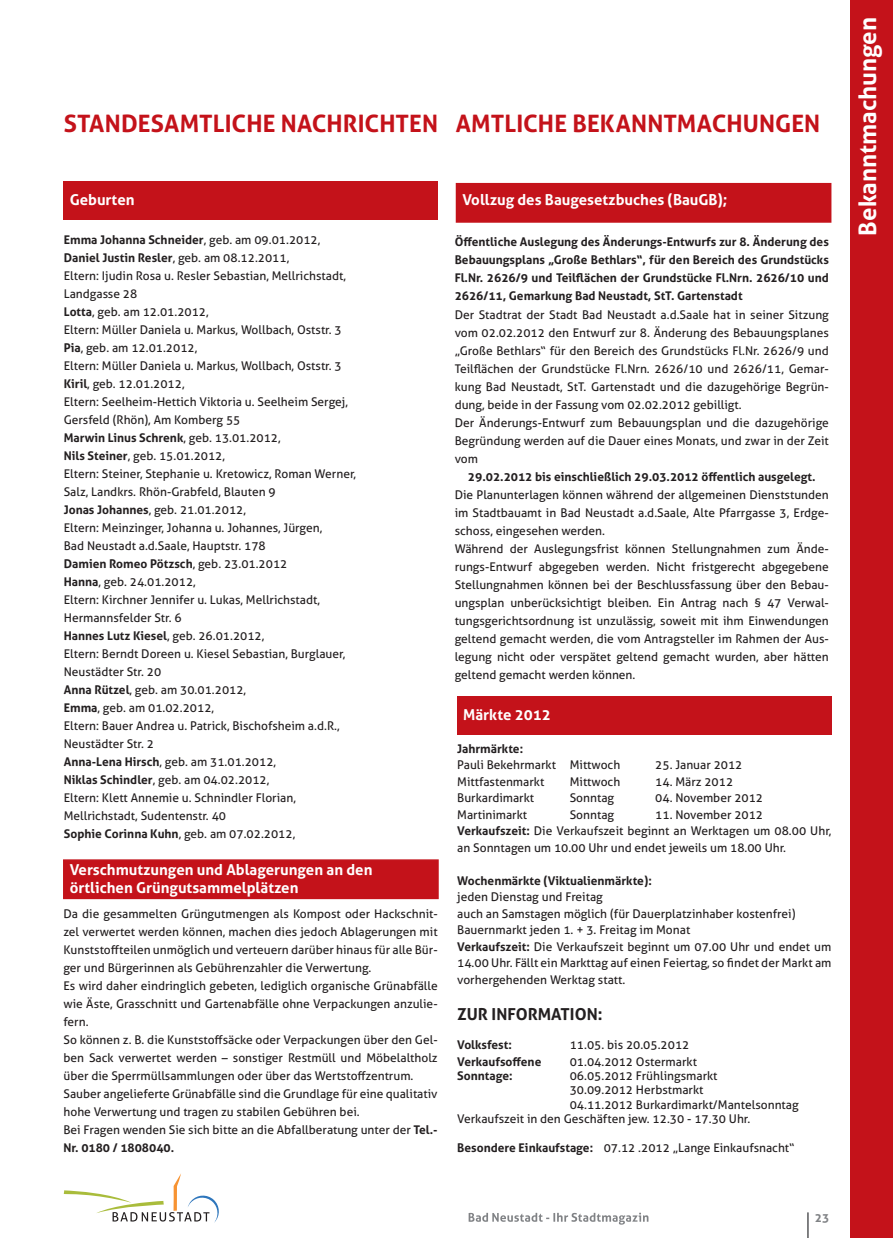
<style>
.page{position:relative;width:893px;height:1238px;background:#fff}
.page>*{position:absolute;margin:0;border:0;box-sizing:border-box;transform-origin:0 0}
.t1{font:700 24px "Aller";letter-spacing:.005em;color:#c4121a}
.t2{font:700 24px "Aller";color:#fff}
.t3{font:700 16.5px "Aller";color:#231f20}
.t4{font:700 15px/18px "Aller";color:#fff}
.t5{font:12px/18px "Aller";color:#231f20}
.t6{font:700 12px/18px "Aller";color:#231f20;text-align:justify}
.t7{font:700 12px "Aller";color:#808285}
.s1{font-weight:700}
</style>
<div class="page">
<svg style="left:64px;top:1173px;width:155px;height:49px"></svg>
<svg style="left:469px;top:1212px;width:179px;height:12px"></svg>
<svg style="left:808px;top:1212px;width:1px;height:25px"></svg>
<div style="left:850px;top:0;width:43px;height:1237px;background:#c4121a"></div>
<div style="left:64px;top:182px;width:374px;height:38px;background:#c4121a"></div>
<div style="left:63px;top:859px;width:376px;height:40px;background:#c4121a;border:2px solid #c4121a"></div>
<div style="left:456px;top:183px;width:375px;height:40px;background:#c4121a;border:2px solid #c4121a"></div>
<div style="left:457px;top:696px;width:374px;height:38px;background:#c4121a"></div>
<h1 class="t1" style="left:64px;top:109px;width:163px">standesamtliche</h1>
<h1 class="t1" style="left:281px;top:109px;width:143px">nach richten</h1>
<h1 class="t1" style="left:456px;top:109px;width:62px">Amtliche</h1>
<h1 class="t1" style="left:572px;top:109px;width:156px">Bekanntmachun</h1>
<h1 class="t1" style="left:775px;top:109px;width:30px">gen</h1>
<p class="t4" style="left:70px;top:191px;width:66px">Geburten</p>
<p class="t5" style="left:64px;top:231px;width:294px"><span class="s1">Emma Johanna Schneider</span>, geb. am 09.01.2012, <span class="s1">Daniel Justin Resler</span>, geb. am 08.12.2011,<br>Eltern: Ijudin Rosa u. Resler Sebastian, Mellrichstadt, Landgasse 28<br><span class="s1">Lotta</span>, geb. am 12.01.2012,<br>Eltern: Müller Daniela u. Markus, Wollbach, Oststr. 3<br><span class="s1">Pia</span>, geb. am 12.01.2012,<br>Eltern: Müller Daniela u. Markus, Wollbach, Oststr. 3<br><span class="s1">Kiril</span>, geb. 12.01.2012,<br>Eltern: Seelheim-Hettich Viktoria u. Seelheim Sergej, Gersfeld (Rhön), Am Komberg 55<br><span class="s1">Marwin Linus Schrenk</span>, geb. 13.01.2012,<br><span class="s1">Nils Steiner</span>, geb. 15.01.2012,<br>Eltern: Steiner, Stephanie u. Kretowicz, Roman Werner, Salz, Landkrs. Rhön-Grabfeld, Blauten 9<br><span class="s1">Jonas Johannes</span>, geb. 21.01.2012,<br>Eltern: Meinzinger, Johanna u. Johannes, Jürgen,<br>Bad Neustadt a.d.Saale, Hauptstr. 178<br><span class="s1">Damien Romeo Pötzsch</span>, geb. 23.01.2012<br><span class="s1">Hanna</span>, geb. 24.01.2012,<br>Eltern: Kirchner Jennifer u. Lukas, Mellrichstadt, Hermannsfelder Str. 6<br><span class="s1">Hannes Lutz Kiesel</span>, geb. 26.01.2012,<br>Eltern: Berndt Doreen u. Kiesel Sebastian, Burglauer, Neustädter Str. 20<br><span class="s1">Anna Rützel</span>, geb. am 30.01.2012,<br><span class="s1">Emma</span>, geb. am 01.02.2012,<br>Eltern: Bauer Andrea u. Patrick, Bischofsheim a.d.R., Neustädter Str. 2<br><span class="s1">Anna-Lena Hirsch</span>, geb. am 31.01.2012,<br><span class="s1">Niklas Schindler</span>, geb. am 04.02.2012,<br>Eltern: Klett Annemie u. Schnindler Florian, Mellrichstadt, Sudentenstr. 40<br><span class="s1">Sophie Corinna Kuhn</span>, geb. am 07.02.2012,</p>
<p class="t4" style="left:70px;top:860px;width:304px">Verschmutzungen und Ablagerungen an den örtlichen Grüngutsammelplätzen</p>
<p class="t5" style="left:63px;top:904px;width:376px">Da die gesammelten Grüngutmengen als Kompost oder Hackschnit&shy;zel verwertet werden können, machen dies jedoch Ablagerungen mit Kunststoffteilen unmöglich und verteuern darüber hinaus für alle Bür&shy;ger und Bürgerinnen als Gebührenzahler die Verwertung.<br>Es wird daher eindringlich gebeten, lediglich organische Grünabfälle wie Äste, Grasschnitt und Gartenabfälle ohne Verpackungen anzulie&shy;fern.<br>So können z. B. die Kunststoffsäcke oder Verpackungen über den Gel&shy;ben Sack verwertet werden – sonstiger Restmüll und Möbelaltholz über die Sperrmüllsammlungen oder über das Wertstoffzentrum.<br>Sauber angelieferte Grünabfälle sind die Grundlage für eine qualitativ hohe Verwertung und tragen zu stabilen Gebühren bei.<br>Bei Fragen wenden Sie sich bitte an die Abfallberatung unter der <span class="s1">Tel.- Nr. 0180 / 1808040.</span></p>
<p class="t4" style="left:462px;top:191px;width:267px">Vollzug des Baugesetzbuches (BauGB);</p>
<p class="t6" style="left:455px;top:233px;width:376px">Öffentliche Auslegung des Änderungs-Entwurfs zur 8. Änderung des Bebauungsplans „Große Bethlars“, für den Bereich des Grundstücks Fl.Nr. 2626/9 und Teilflächen der Grundstücke Fl.Nrn. 2626/10 und 2626/11, Gemarkung Bad Neustadt, StT. Gartenstadt</p>
<p class="t5" style="left:455px;top:305px;width:376px">Der Stadtrat der Stadt Bad Neustadt a.d.Saale hat in seiner Sitzung vom 02.02.2012 den Entwurf zur 8. Änderung des Bebauungsplanes „Große Bethlars“ für den Bereich des Grundstücks Fl.Nr. 2626/9 und Teilflächen der Grundstücke Fl.Nrn. 2626/10 und 2626/11, Gemar&shy;kung Bad Neustadt, StT. Gartenstadt und die dazugehörige Begrün&shy;dung, beide in der Fassung vom 02.02.2012 gebilligt.<br>Der Änderungs-Entwurf zum Bebauungsplan und die dazugehörige Begründung werden auf die Dauer eines Monats, und zwar in der Zeit vom</p>
<p class="t6" style="left:468px;top:467px;width:349px">29.02.2012 bis einschließlich 29.03.2012 öffentlich ausgelegt.</p>
<p class="t5" style="left:455px;top:485px;width:376px">Die Planunterlagen können während der allgemeinen Dienststunden im Stadtbauamt in Bad Neustadt a.d.Saale, Alte Pfarrgasse 3, Erdge&shy;schoss, eingesehen werden.<br>Während der Auslegungsfrist können Stellungnahmen zum Ände&shy;rungs-Entwurf abgegeben werden. Nicht fristgerecht abgegebene Stellungnahmen können bei der Beschlussfassung über den Bebau&shy;ungsplan unberücksichtigt bleiben. Ein Antrag nach § 47 Verwal&shy;tungsgerichtsordnung ist unzulässig, soweit mit ihm Einwendungen geltend gemacht werden, die vom Antragsteller im Rahmen der Aus&shy;legung nicht oder verspätet geltend gemacht wurden, aber hätten geltend gemacht werden können.</p>
<p class="t4" style="left:463px;top:705px;width:89px">Märkte 2012</p>
<p class="t6" style="left:457px;top:739px;width:67px">Jahrmärkte:</p>
<p class="t5" style="left:457px;top:756px;width:165px">Pauli Bekehrmarkt Mittwoch</p>
<p class="t5" style="left:655px;top:756px;width:89px">25. Januar 2012</p>
<p class="t5" style="left:457px;top:772px;width:89px">Mittfastenmarkt</p>
<p class="t5" style="left:570px;top:772px;width:52px">Mittwoch</p>
<p class="t5" style="left:655px;top:772px;width:79px">14. März 2012</p>
<p class="t5" style="left:457px;top:789px;width:78px">Burkardimarkt</p>
<p class="t5" style="left:570px;top:789px;width:46px">Sonntag</p>
<p class="t5" style="left:655px;top:789px;width:109px">04. November 2012</p>
<p class="t5" style="left:457px;top:805px;width:71px">Martinimarkt</p>
<p class="t5" style="left:570px;top:805px;width:46px">Sonntag</p>
<p class="t5" style="left:457px;top:806px;width:376px;line-height:16.5px;text-indent:198px">11. November 2012<br><span class="s1">Verkaufszeit:</span> Die Verkaufszeit beginnt an Werktagen um 08.00 Uhr, an Sonntagen um 10.00 Uhr und endet jeweils um 18.00 Uhr.</p>
<p class="t6" style="left:457px;top:871px;width:196px">Wochenmärkte (Viktualienmärkte):</p>
<p class="t5" style="left:457px;top:888px;width:376px;line-height:16.5px">jeden Dienstag und Freitag<br>auch an Samstagen möglich (für Dauerplatzinhaber kostenfrei)<br>Bauernmarkt jeden 1. + 3. Freitag im Monat<br><span class="s1">Verkaufszeit:</span> Die Verkaufszeit beginnt um 07.00 Uhr und endet um 14.00 Uhr. Fällt ein Markttag auf einen Feiertag, so findet der Markt am vorhergehenden Werktag statt.</p>
<h2 class="t3" style="left:457px;top:1004px;width:147px">ZUR INFORMATION:</h2>
<p class="t6" style="left:457px;top:1035px;width:56px">Volksfest:</p>
<p class="t5" style="left:570px;top:1035px;width:121px">11.05. bis 20.05.2012</p>
<p class="t6" style="left:457px;top:1052px;width:86px">Verkaufsoffene</p>
<p class="t5" style="left:570px;top:1052px;width:129px">01.04.2012 Ostermarkt</p>
<p class="t6" style="left:457px;top:1066px;width:57px">Sonntage:</p>
<p class="t5" style="left:570px;top:1066px;width:149px">06.05.2012 Frühlingsmarkt</p>
<p class="t5" style="left:570px;top:1081px;width:135px">30.09.2012 Herbstmarkt</p>
<p class="t5" style="left:570px;top:1095px;width:230px">04.11.2012 Burkardimarkt/Mantelsonntag</p>
<p class="t5" style="left:457px;top:1109px;width:295px">Verkaufszeit in den Geschäften jew. 12.30 - 17.30 Uhr.</p>
<p class="t5" style="left:457px;top:1138px;width:339px"><span class="s1">Besondere Einkaufstage:</span> 07.12 .2012 „Lange Einkaufsnacht“</p>
<p class="t7" style="left:815px;top:1209px;width:16px">23</p>
<h1 class="t2" style="left:853px;top:235px;width:220px;rotate:-90deg">Bekanntmachungen</h1>
</div>
